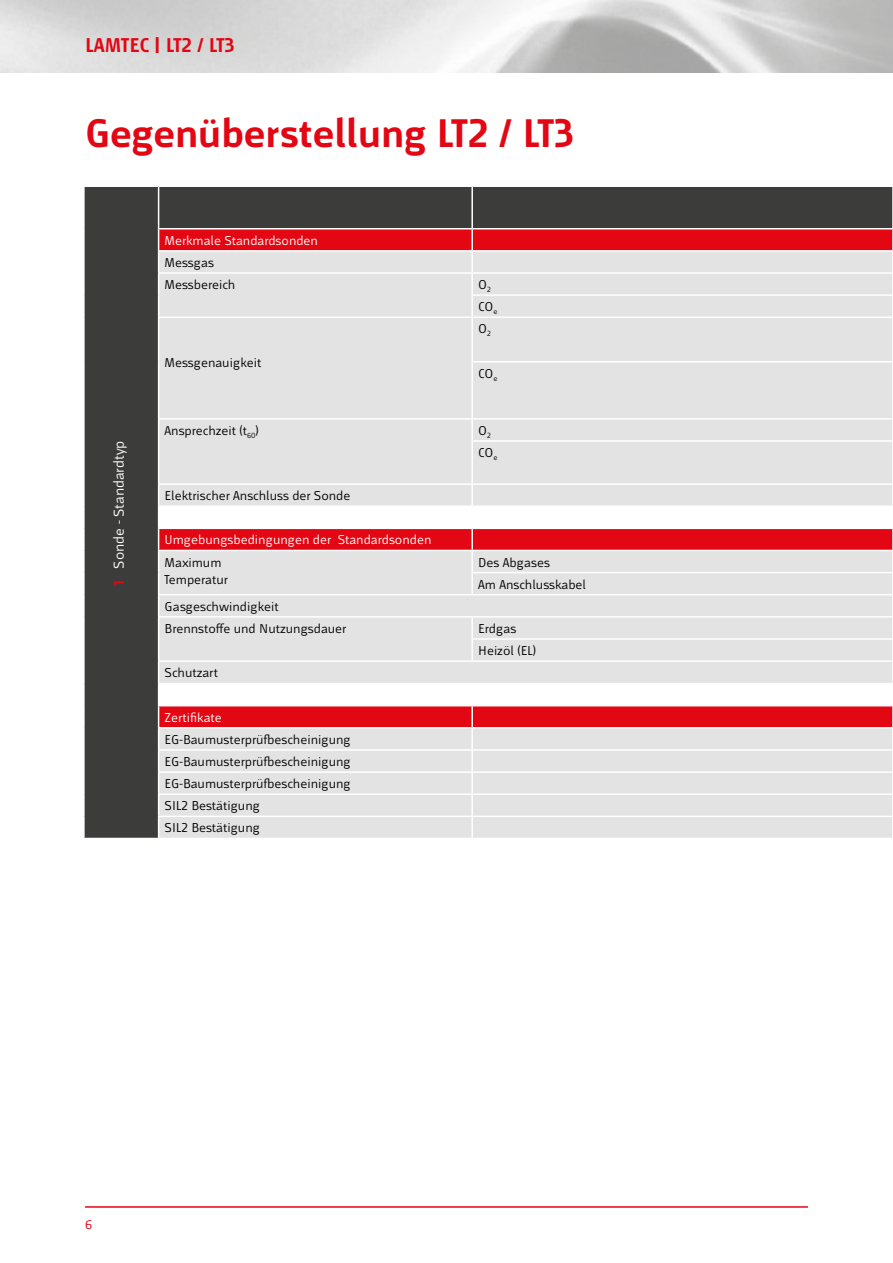
<style>
.page{position:relative;width:893px;height:1263px;background:#fff}
.page>*{position:absolute;margin:0;border:0;box-sizing:border-box;transform-origin:0 0}
.t1{font:700 42px "Mr Jones";color:#e30613}
.t2{font:700 21px "Mr Jones";color:#e30613}
.t3{font:15px "Mr Jones";color:#fff}
.t4{font:13.5px/22px "Mr Jones";color:#000}
.t5{font:13.5px "Mr Jones";color:#fff}
.t6{font:13.5px "Mr Jones";color:#e30613}
.s1{font-weight:700;color:#e30613}
</style>
<div class="page">
<hr style="left:85px;top:1206px;width:723px;height:2px;background:#e30613">
<div style="left:85px;top:187px;width:807px;height:651px;background:#3c3c3b"></div>
<div style="left:159px;top:229px;width:733px;height:21px;background:#e30613"></div>
<div style="left:159px;top:252px;width:733px;height:586px;background:#e3e3e3"></div>
<svg style="left:159px;top:507px;width:733px;height:198px;fill:#e3e3e3"></svg>
<hr style="left:158px;top:187px;width:1px;height:41px;background:#fff">
<hr style="left:471px;top:187px;width:2px;height:41px;background:#fff">
<hr style="left:158px;top:228px;width:314px;height:1px;background:#fff">
<hr style="left:472px;top:228px;width:421px;height:1px;background:#fff">
<hr style="left:471px;top:229px;width:2px;height:21px;background:#fff">
<hr style="left:158px;top:250px;width:314px;height:2px;background:#fff">
<hr style="left:472px;top:250px;width:421px;height:2px;background:#fff">
<hr style="left:471px;top:252px;width:2px;height:20px;background:#fff">
<hr style="left:158px;top:272px;width:314px;height:2px;background:#fff">
<hr style="left:472px;top:272px;width:421px;height:2px;background:#fff">
<hr style="left:471px;top:274px;width:2px;height:20px;background:#fff">
<svg style="left:158px;top:229px;width:1px;height:87px"></svg>
<hr style="left:471px;top:294px;width:422px;height:2px;background:#fff">
<hr style="left:471px;top:296px;width:2px;height:20px;background:#fff">
<hr style="left:158px;top:316px;width:314px;height:2px;background:#fff">
<hr style="left:158px;top:318px;width:1px;height:44px;background:#fff">
<hr style="left:472px;top:316px;width:421px;height:2px;background:#fff">
<hr style="left:471px;top:318px;width:2px;height:43px;background:#fff">
<svg style="left:892px;top:229px;width:1px;height:22px"></svg>
<hr style="left:158px;top:362px;width:1px;height:56px;background:#fff">
<hr style="left:471px;top:361px;width:422px;height:1px;background:#fff">
<hr style="left:471px;top:362px;width:2px;height:56px;background:#fff">
<hr style="left:158px;top:418px;width:314px;height:2px;background:#fff">
<svg style="left:158px;top:420px;width:1px;height:21px"></svg>
<hr style="left:472px;top:418px;width:421px;height:2px;background:#fff">
<hr style="left:471px;top:420px;width:2px;height:20px;background:#fff">
<hr style="left:158px;top:441px;width:1px;height:42px;background:#fff">
<hr style="left:471px;top:440px;width:422px;height:2px;background:#fff">
<hr style="left:471px;top:442px;width:2px;height:41px;background:#fff">
<hr style="left:158px;top:483px;width:314px;height:2px;background:#fff">
<hr style="left:472px;top:483px;width:421px;height:2px;background:#fff">
<hr style="left:471px;top:485px;width:2px;height:20px;background:#fff">
<hr style="left:158px;top:505px;width:314px;height:2px;background:#fff">
<hr style="left:472px;top:505px;width:421px;height:2px;background:#fff">
<hr style="left:471px;top:507px;width:2px;height:21px;background:#fff">
<hr style="left:158px;top:528px;width:314px;height:1px;background:#fff">
<hr style="left:472px;top:528px;width:421px;height:1px;background:#fff">
<hr style="left:471px;top:529px;width:2px;height:21px;background:#fff">
<hr style="left:158px;top:550px;width:314px;height:1px;background:#fff">
<hr style="left:472px;top:550px;width:421px;height:1px;background:#fff">
<hr style="left:471px;top:551px;width:2px;height:21px;background:#fff">
<hr style="left:471px;top:572px;width:422px;height:1px;background:#fff">
<hr style="left:471px;top:573px;width:2px;height:21px;background:#fff">
<hr style="left:158px;top:594px;width:314px;height:1px;background:#fff">
<hr style="left:472px;top:594px;width:421px;height:1px;background:#fff">
<hr style="left:158px;top:616px;width:314px;height:2px;background:#fff">
<hr style="left:472px;top:616px;width:421px;height:2px;background:#fff">
<hr style="left:471px;top:618px;width:2px;height:20px;background:#fff">
<hr style="left:471px;top:638px;width:422px;height:2px;background:#fff">
<hr style="left:471px;top:640px;width:2px;height:20px;background:#fff">
<hr style="left:158px;top:660px;width:314px;height:2px;background:#fff">
<hr style="left:472px;top:660px;width:421px;height:2px;background:#fff">
<hr style="left:158px;top:683px;width:314px;height:1px;background:#fff">
<hr style="left:472px;top:683px;width:421px;height:1px;background:#fff">
<hr style="left:471px;top:684px;width:2px;height:21px;background:#fff">
<hr style="left:158px;top:705px;width:314px;height:1px;background:#fff">
<hr style="left:472px;top:705px;width:421px;height:1px;background:#fff">
<hr style="left:471px;top:706px;width:2px;height:21px;background:#fff">
<hr style="left:158px;top:727px;width:314px;height:2px;background:#fff">
<hr style="left:472px;top:727px;width:421px;height:2px;background:#fff">
<hr style="left:471px;top:729px;width:2px;height:20px;background:#fff">
<hr style="left:158px;top:749px;width:314px;height:2px;background:#fff">
<hr style="left:472px;top:749px;width:421px;height:2px;background:#fff">
<hr style="left:471px;top:751px;width:2px;height:20px;background:#fff">
<hr style="left:158px;top:771px;width:314px;height:2px;background:#fff">
<hr style="left:472px;top:771px;width:421px;height:2px;background:#fff">
<hr style="left:471px;top:773px;width:2px;height:20px;background:#fff">
<hr style="left:158px;top:793px;width:314px;height:2px;background:#fff">
<hr style="left:472px;top:793px;width:421px;height:2px;background:#fff">
<hr style="left:471px;top:795px;width:2px;height:21px;background:#fff">
<hr style="left:158px;top:816px;width:314px;height:1px;background:#fff">
<svg style="left:158px;top:485px;width:1px;height:353px"></svg>
<hr style="left:472px;top:816px;width:421px;height:1px;background:#fff">
<hr style="left:471px;top:817px;width:2px;height:21px;background:#fff">
<svg style="left:892px;top:529px;width:1px;height:199px"></svg>
<h2 class="t2" style="left:85px;top:33px;width:151px">LAMTEC | LT2 / LT3</h2>
<h1 class="t1" style="left:85px;top:111px;width:491px">Gegenüberstellung LT2 / LT3</h1>
<p class="t3" style="left:111px;top:586px;width:147px;rotate:-90deg"><span class="s1">1</span> Sonde - Standardtyp</p>
<p class="t5" style="left:165px;top:233px;width:155px">Merkmale Standardsonden</p>
<p class="t4" style="left:165px;top:252px;width:72px">Messgas<br>Messbereich</p>
<p class="t4" style="left:165px;top:352px;width:98px">Messgenauigkeit</p>
<p class="t4" style="left:478px;top:274px;width:21px">O<sub>2<br></sub>CO<sub>e</sub></p>
<p class="t4" style="left:478px;top:318px;width:14px">O<sub>2</sub></p>
<p class="t4" style="left:478px;top:362px;width:21px">CO<sub>e</sub></p>
<p class="t4" style="left:165px;top:420px;width:96px">Ansprechzeit (t<sub>60</sub>)</p>
<p class="t4" style="left:478px;top:419px;width:21px">O<sub>2<br></sub>CO<sub>e</sub></p>
<p class="t4" style="left:165px;top:485px;width:187px">Elektrischer Anschluss der Sonde</p>
<p class="t5" style="left:165px;top:533px;width:268px">Umgebungsbedingungen der Standardsonden</p>
<p class="t4" style="left:165px;top:554px;width:65px;line-height:17px">Maximum<br>Temperatur</p>
<p class="t4" style="left:478px;top:551px;width:109px">Des Abgases<br>Am Anschlusskabel</p>
<p class="t4" style="left:165px;top:595px;width:183px">Gasgeschwindigkeit<br>Brennstoffe und Nutzungsdauer</p>
<p class="t4" style="left:478px;top:617px;width:59px">Erdgas<br>Heizöl (EL)</p>
<p class="t4" style="left:165px;top:662px;width:55px">Schutzart</p>
<p class="t5" style="left:165px;top:710px;width:59px">Zertifikate</p>
<p class="t4" style="left:165px;top:728px;width:188px">EG-Baumusterprüfbescheinigung<br>EG-Baumusterprüfbescheinigung<br>EG-Baumusterprüfbescheinigung<br>SIL2 Bestätigung<br>SIL2 Bestätigung</p>
<p class="t6" style="left:85px;top:1217px;width:9px">6</p>
</div>
